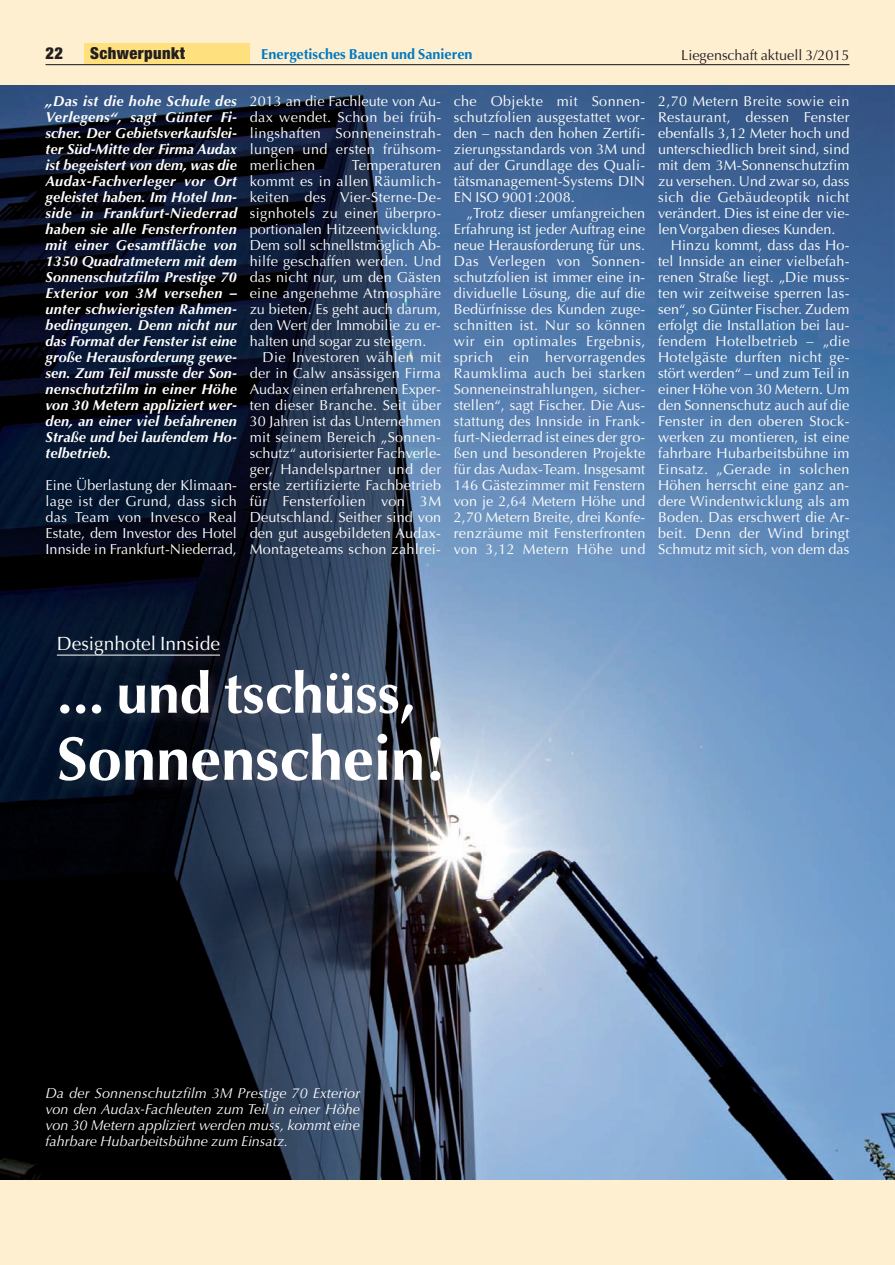
<style>
.page{position:relative;width:895px;height:1265px;background:#feefd1}
.page>*{position:absolute;margin:0;border:0;box-sizing:border-box;transform-origin:0 0}
.t1{font:700 61.5px "Optima";color:#fff}
.t2{font:700 57px "Optima";color:#fff}
.t3{font:19.2px "Optima";color:#fff}
.t4{font:900 condensed 16.5px "Helvetica Neue";letter-spacing:.025em;color:#231f20}
.t5{font:14.4px/16px "Optima";letter-spacing:.01em;color:#fff;text-align:justify}
.t6{font:italic 700 14.4px/16px "Optima";letter-spacing:.005em;color:#fff;text-align:justify}
.t7{font:14.4px "Optima";letter-spacing:.03em;color:#fff}
.t8{font:italic 14.4px/16px "Optima";color:#fff;text-align:justify}
.t9{font:700 14.4px "Optima";color:#0078c0}
.t10{font:14.4px "Optima";color:#231f20}
</style>
<div class="page">
<div style="left:84px;top:43px;width:166px;height:21px;background:#ffe07f"></div>
<hr style="left:45px;top:64px;width:804px;height:1px;background:#231f20">
<img style="left:0;top:85px;width:894px;height:1094px">
<img style="left:38px;top:625px;width:554px;height:231px">
<hr style="left:57px;top:654px;width:163px;height:1px;background:#fff">
<p class="t4" style="left:45px;top:40px;width:19px">22</p>
<p class="t4" style="left:90px;top:40px;width:96px">Schwerpunkt</p>
<p class="t10" style="left:681px;top:46px;width:170px">Liegenschaft aktuell 3/2015</p>
<p class="t9" style="left:261px;top:46px;width:213px">Energetisches Bauen und Sanieren</p>
<p class="t6" style="left:45px;top:93px;width:193px">„Das ist die hohe Schule des Verlegens“, sagt Günter Fi&shy;scher. Der Gebietsverkaufslei&shy;ter Süd-Mitte der Firma Audax ist begeistert von dem, was die Audax-Fachverleger vor Ort geleistet haben. Im Hotel Inn&shy;side in Frankfurt-Niederrad haben sie alle Fensterfronten mit einer Gesamtfläche von 1350 Quadratmetern mit dem Sonnenschutzfilm Prestige 70<br>Exterior von 3M versehen – unter schwierigsten Rahmen&shy;bedingungen. Denn nicht nur das Format der Fenster ist eine große Herausforderung gewe&shy;sen. Zum Teil musste der Son&shy;nenschutzfilm in einer Höhe von 30 Metern appliziert wer&shy;den, an einer viel befahrenen Straße und bei laufendem Ho&shy;telbetrieb.</p>
<p class="t5" style="left:45px;top:477px;width:193px">Eine Überlastung der Klimaan&shy;lage ist der Grund, dass sich das Team von Invesco Real Estate, dem Investor des Hotel Innside in Frankfurt-Niederrad,</p>
<p class="t5" style="left:250px;top:93px;width:193px">2013 an die Fachleute von Au&shy;dax wendet. Schon bei früh&shy;lingshaften Sonneneinstrah&shy;lungen und ersten frühsom&shy;merlichen</p>
<p class="t5" style="left:250px;top:157px;width:193px;text-indent:102px">Temperaturen kommt es in allen Räumlich&shy;keiten des Vier-Sterne-De&shy;signhotels zu einer überpro&shy;portionalen Hitzeentwicklung.<br>Dem soll schnellstmöglich Ab&shy;hilfe geschaffen werden. Und das nicht nur, um den Gästen eine angenehme Atmosphäre zu bieten. Es geht auch darum, den Wert der Immobilie zu er&shy;halten und sogar zu steigern.</p>
<p class="t5" style="left:250px;top:349px;width:193px;text-indent:13px">Die Investoren wählen mit der in Calw ansässigen Firma Audax einen erfahrenen Exper&shy;ten dieser Branche. Seit über 30 Jahren ist das Unternehmen mit seinem Bereich „Sonnen&shy;schutz“ autorisierter Fachverle&shy;ger, Handelspartner und der erste zertifizierte Fachbetrieb für Fensterfolien von 3M Deutschland. Seither sind von den gut ausgebildeten Audax-Montageteams schon zahlrei-</p>
<p class="t5" style="left:454px;top:93px;width:193px">che Objekte mit Sonnen&shy;schutzfolien ausgestattet wor&shy;den – nach den hohen Zertifi&shy;zierungsstandards von 3M und auf der Grundlage des Quali&shy;tätsmanagement-Systems DIN EN ISO 9001:2008.</p>
<p class="t5" style="left:454px;top:205px;width:193px;text-indent:13px">„Trotz dieser umfangreichen Erfahrung ist jeder Auftrag eine neue Herausforderung für uns.<br>Das Verlegen von Sonnen&shy;schutzfolien ist immer eine in&shy;dividuelle Lösung, die auf die Bedürfnisse des Kunden zuge&shy;schnitten ist. Nur so können wir ein optimales Ergebnis, sprich ein hervorragendes Raumklima auch bei starken Sonneneinstrahlungen, sicher&shy;stellen“, sagt Fischer. Die Aus&shy;stattung des Innside in Frank&shy;furt-Niederrad ist eines der gro&shy;ßen und besonderen Projekte für das Audax-Team. Insgesamt 146 Gästezimmer mit Fenstern von je 2,64 Metern Höhe und 2,70 Metern Breite, drei Konfe&shy;renzräume mit Fensterfronten von 3,12 Metern Höhe und</p>
<p class="t5" style="left:658px;top:93px;width:193px">2,70 Metern Breite sowie ein</p>
<p class="t7" style="left:658px;top:109px;width:193px">Restaurant, dessen Fenster</p>
<p class="t5" style="left:658px;top:125px;width:193px">ebenfalls 3,12 Meter hoch und</p>
<p class="t5" style="left:658px;top:141px;width:193px">unterschiedlich breit sind, sind</p>
<p class="t5" style="left:658px;top:157px;width:193px">mit dem 3M-Sonnenschutzfim</p>
<p class="t5" style="left:658px;top:173px;width:193px">zu versehen. Und zwar so, dass</p>
<p class="t7" style="left:658px;top:189px;width:193px">sich die Gebäudeoptik nicht</p>
<p class="t5" style="left:658px;top:205px;width:193px">verändert. Dies ist eine der vie-</p>
<p class="t5" style="left:658px;top:221px;width:179px">len Vorgaben dieses Kunden.</p>
<p class="t5" style="left:671px;top:237px;width:180px">Hinzu kommt, dass das Ho-</p>
<p class="t5" style="left:658px;top:253px;width:193px">tel Innside an einer vielbefah-</p>
<p class="t5" style="left:658px;top:269px;width:193px">renen Straße liegt. „Die muss-</p>
<p class="t5" style="left:658px;top:285px;width:193px">ten wir zeitweise sperren las-</p>
<p class="t5" style="left:658px;top:301px;width:193px">sen“, so Günter Fischer. Zudem</p>
<p class="t5" style="left:658px;top:317px;width:193px">erfolgt die Installation bei lau-</p>
<p class="t7" style="left:658px;top:333px;width:193px">fendem Hotelbetrieb – „die</p>
<p class="t7" style="left:658px;top:349px;width:193px">Hotelgäste durften nicht ge-</p>
<p class="t5" style="left:658px;top:365px;width:193px">stört werden“ – und zum Teil in</p>
<p class="t5" style="left:658px;top:381px;width:193px">einer Höhe von 30 Metern. Um</p>
<p class="t5" style="left:658px;top:397px;width:193px">den Sonnenschutz auch auf die</p>
<p class="t7" style="left:658px;top:413px;width:193px">Fenster in den oberen Stock-</p>
<p class="t5" style="left:658px;top:429px;width:193px">werken zu montieren, ist eine</p>
<p class="t5" style="left:658px;top:445px;width:193px">fahrbare Hubarbeitsbühne im</p>
<p class="t7" style="left:658px;top:461px;width:193px">Einsatz. „Gerade in solchen</p>
<p class="t5" style="left:658px;top:477px;width:193px">Höhen herrscht eine ganz an-</p>
<p class="t5" style="left:658px;top:493px;width:193px">dere Windentwicklung als am</p>
<p class="t5" style="left:658px;top:509px;width:193px">Boden. Das erschwert die Ar-</p>
<p class="t7" style="left:658px;top:525px;width:193px">beit. Denn der Wind bringt</p>
<p class="t5" style="left:658px;top:541px;width:193px">Schmutz mit sich, von dem das</p>
<h3 class="t3" style="left:57px;top:632px;width:165px">Designhotel Innside</h3>
<h2 class="t2" style="left:57px;top:660px;width:360px">... und tschüss,</h2>
<h1 class="t1" style="left:57px;top:723px;width:390px">Sonnenschein!</h1>
<p class="t8" style="left:45px;top:1085px;width:316px">Da der Sonnenschutzfilm 3M Prestige 70 Exterior von den Audax-Fachleuten zum Teil in einer Höhe von 30 Metern appliziert werden muss, kommt eine fahrbare Hubarbeitsbühne zum Einsatz.</p>
</div>
